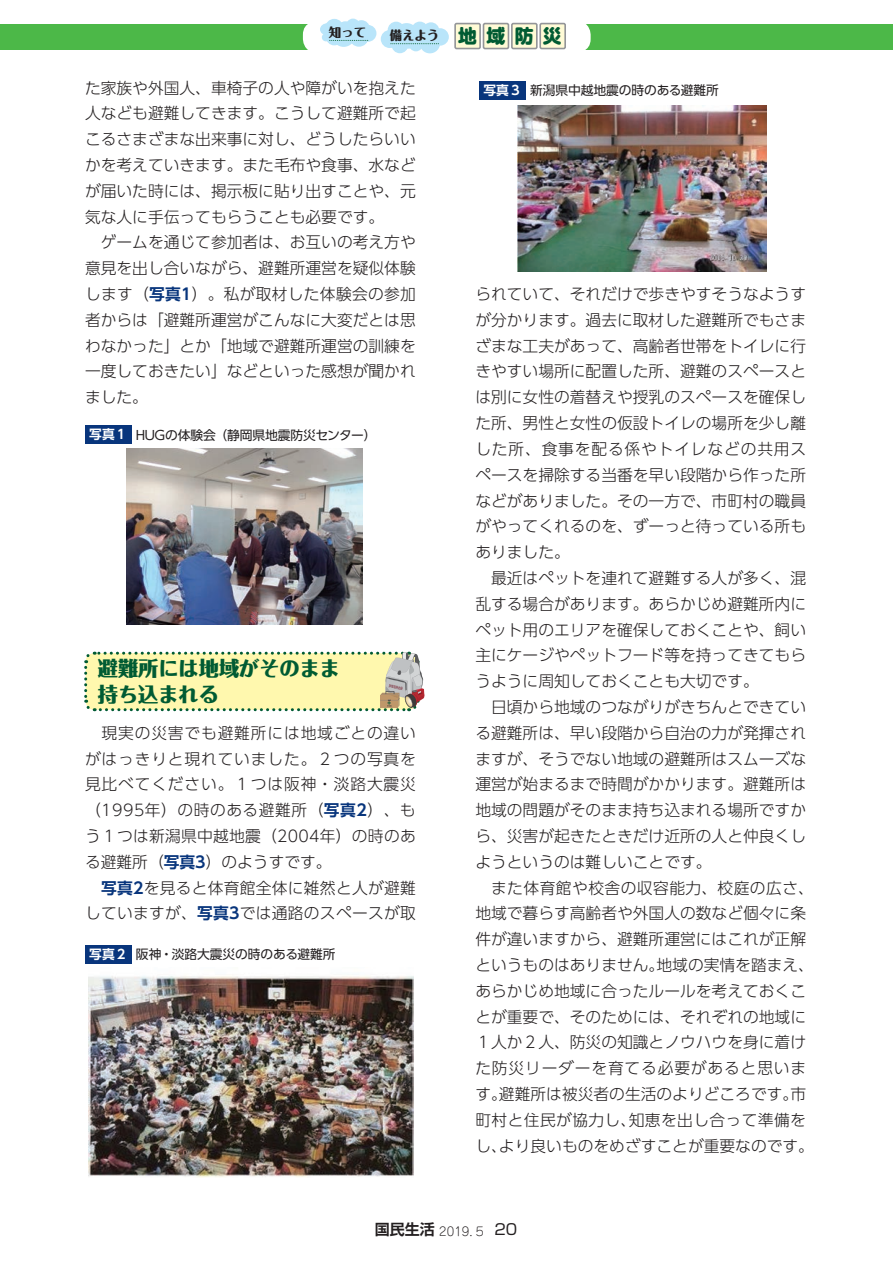
<style>
.page{position:relative;width:893px;height:1263px;background:#fff}
.page>*{position:absolute;margin:0;border:0;box-sizing:border-box;transform-origin:0 0}
.t1{font:800 20.25px/25.8px "Folk Pro";color:#005b33}
.t2{font:300 15.75px/25.8px "UD Shin Go Pro";color:#231f20;text-align:justify}
.t3{font:300 15.75px/25.8px "UD Shin Go Pro";letter-spacing:.035em;color:#231f20}
.t4{font:12.75px "UD Shin Go Pro";letter-spacing:-.01em;color:#231f20}
.t5{font:800 12.45px "Maru Fo Pro";color:#231f20}
.t6{font:300 12px "Jun 101 Pro";color:#231f20}
.s1{font-family:"Shin M Go Pro";font-size:18.75px;color:#005b33}
.s2{font-family:"UD Shin Go Pro De";font-weight:700;color:#08357c}
.s3{font-family:"UD Shin Go Pro De";font-weight:700;color:#fff}
.s4{font-family:"Shin Go Pro De";font-weight:700;font-size:15px}
.s5{font-family:"Shin Go Pro";font-weight:400;font-size:15px}
</style>
<div class="page">
<svg style="left:84px;top:651px;width:341px;height:61px;background:#eeebad"></svg>
<div style="left:0;top:24px;width:893px;height:26px;background:#4cb848"></div>
<div style="left:303px;top:21px;width:288px;height:31px;background:#fff;border-radius:14px"></div>
<div style="left:423px;top:22px;width:16px;height:17px;background:#b9e5fa;border-radius:50%"></div>
<div style="left:431px;top:28px;width:18px;height:18px;background:#b9e5fa;border-radius:50%"></div>
<div style="left:411px;top:22px;width:17px;height:16px;background:#b9e5fa;border-radius:50%"></div>
<div style="left:381px;top:30px;width:18px;height:18px;background:#b9e5fa;border-radius:50%"></div>
<div style="left:395px;top:23px;width:23px;height:23px;background:#b9e5fa;border-radius:50%"></div>
<div style="left:388px;top:22px;width:16px;height:16px;background:#b9e5fa;border-radius:50%"></div>
<div style="left:391px;top:36px;width:17px;height:17px;background:#b9e5fa;border-radius:50%"></div>
<div style="left:420px;top:33px;width:20px;height:20px;background:#b9e5fa;border-radius:50%"></div>
<div style="left:400px;top:32px;width:17px;height:17px;background:#b9e5fa;border-radius:50%"></div>
<div style="left:408px;top:34px;width:16px;height:17px;background:#b9e5fa;border-radius:50%"></div>
<div style="left:322px;top:33px;width:8px;height:8px;background:#b9e5fa;border-radius:50%"></div>
<div style="left:320px;top:23px;width:15px;height:12px;background:#b9e5fa;border-radius:50%"></div>
<div style="left:332px;top:24px;width:23px;height:23px;background:#b9e5fa;border-radius:50%"></div>
<div style="left:326px;top:29px;width:17px;height:16px;background:#b9e5fa;border-radius:50%"></div>
<div style="left:325px;top:19px;width:19px;height:18px;background:#b9e5fa;border-radius:50%"></div>
<div style="left:353px;top:20px;width:17px;height:17px;background:#b9e5fa;border-radius:50%"></div>
<div style="left:337px;top:21px;width:17px;height:17px;background:#b9e5fa;border-radius:50%"></div>
<div style="left:360px;top:25px;width:16px;height:17px;background:#b9e5fa;border-radius:50%"></div>
<div style="left:345px;top:19px;width:16px;height:17px;background:#b9e5fa;border-radius:50%"></div>
<div style="left:350px;top:29px;width:18px;height:18px;background:#b9e5fa;border-radius:50%"></div>
<div style="left:455px;top:24px;width:25px;height:25px;background:#fffbd6;border-radius:2px"></div>
<div style="left:454px;top:23px;width:27px;height:26px;border:2px solid #939598;border-radius:2px"></div>
<div style="left:540px;top:24px;width:25px;height:25px;background:#fffbd6;border-radius:2px"></div>
<div style="left:539px;top:23px;width:27px;height:26px;border:2px solid #939598;border-radius:2px"></div>
<div style="left:512px;top:24px;width:25px;height:25px;background:#fffbd6;border-radius:2px"></div>
<div style="left:511px;top:23px;width:27px;height:26px;border:2px solid #939598;border-radius:2px"></div>
<div style="left:483px;top:24px;width:25px;height:25px;background:#fffbd6;border-radius:2px"></div>
<div style="left:483px;top:23px;width:26px;height:26px;border:2px solid #939598;border-radius:2px"></div>
<svg style="left:330px;top:40px;width:38px;height:1px"></svg>
<svg style="left:391px;top:43px;width:48px;height:1px"></svg>
<img style="left:126px;top:449px;width:236px;height:176px">
<img style="left:88px;top:976px;width:326px;height:202px">
<img style="left:518px;top:105px;width:248px;height:166px">
<div style="left:85px;top:426px;width:47px;height:18px;background:#08357c"></div>
<div style="left:85px;top:945px;width:47px;height:18px;background:#08357c"></div>
<div style="left:479px;top:81px;width:47px;height:18px;background:#08357c"></div>
<p class="t5" style="left:329px;top:22px;width:39px">知って</p>
<p class="t5" style="left:390px;top:26px;width:174px">備えよう <span class="s1">地域防災</span></p>
<p class="t2" style="left:85px;top:74px;width:332px;text-align:left">た家族や外国人、車椅子の人や障がいを抱えた人なども避難してきます。こうして避難所で起こるさまざまな出来事に対し、どうしたらいいかを考えていきます。また毛布や食事、水などが届いた時には、掲示板に貼り出すことや、元気な人に手伝ってもらうことも必要です。<br>　ゲームを通じて参加者は、お互いの考え方や意見を出し合いながら、避難所運営を疑似体験します（<span class="s2">写真1</span>）。私が取材した体験会の参加者からは「避難所運営がこんなに大変だとは思わなかった」とか「地域で避難所運営の訓練を一度しておきたい」などといった感想が聞かれました。</p>
<p class="t4" style="left:89px;top:425px;width:289px"><span class="s3">写真１</span> ＨＵＧの体験会（静岡県地震防災センター）</p>
<p class="t1" style="left:98px;top:652px;width:244px">避難所には地域がそのまま持ち込まれる</p>
<p class="t3" style="left:85px;top:719px;width:332px">　現実の災害でも避難所には地域ごとの違いがはっきりと現れていました。２つの写真を見比べてください。１つは阪神・淡路大震災（1995年）の時のある避難所（<span class="s2">写真2</span>）、もう１つは新潟県中越地震（2004年）の時のある避難所（<span class="s2">写真3</span>）のようすです。<br><span class="s2">　写真2</span>を見ると体育館全体に雑然と人が避難していますが、<span class="s2">写真3</span>では通路のスペースが取</p>
<p class="t4" style="left:89px;top:944px;width:248px"><span class="s3">写真２</span> 阪神・淡路大震災の時のある避難所</p>
<p class="t4" style="left:483px;top:80px;width:237px"><span class="s3">写真３</span> 新潟県中越地震の時のある避難所</p>
<p class="t2" style="left:475px;top:281px;width:332px">られていて、それだけで歩きやすそうなようすが分かります。過去に取材した避難所でもさまざまな工夫があって、高齢者世帯をトイレに行きやすい場所に配置した所、避難のスペースとは別に女性の着替えや授乳のスペースを確保した所、男性と女性の仮設トイレの場所を少し離した所、食事を配る係やトイレなどの共用スペースを掃除する当番を早い段階から作った所などがありました。その一方で、市町村の職員がやってくれるのを、ずーっと待っている所もありました。</p>
<p class="t2" style="left:475px;top:564px;width:332px;text-indent:16px">最近はペットを連れて避難する人が多く、混乱する場合があります。あらかじめ避難所内にペット用のエリアを確保しておくことや、飼い主にケージやペットフード等を持ってきてもらうように周知しておくことも大切です。</p>
<p class="t2" style="left:475px;top:693px;width:332px;text-indent:16px">日頃から地域のつながりがきちんとできている避難所は、早い段階から自治の力が発揮されますが、そうでない地域の避難所はスムーズな運営が始まるまで時間がかかります。避難所は地域の問題がそのまま持ち込まれる場所ですから、災害が起きたときだけ近所の人と仲良くしようというのは難しいことです。</p>
<p class="t2" style="left:475px;top:874px;width:340px;text-align:left;text-indent:16px">また体育館や校舎の収容能力、校庭の広さ、地域で暮らす高齢者や外国人の数など個々に条件が違いますから、避難所運営にはこれが正解というものはありません。地域の実情を踏まえ、あらかじめ地域に合ったルールを考えておくことが重要で、そのためには、それぞれの地域に<br>１人か２人、防災の知識とノウハウを身に着けた防災リーダーを育てる必要があると思います。避難所は被災者の生活のよりどころです。市町村と住民が協力し、知恵を出し合って準備をし、より良いものをめざすことが重要なのです。</p>
<p class="t6" style="left:375px;top:1221px;width:144px"><span class="s4">国民生活</span> 2019.５ <span class="s5">20</span></p>
</div>
